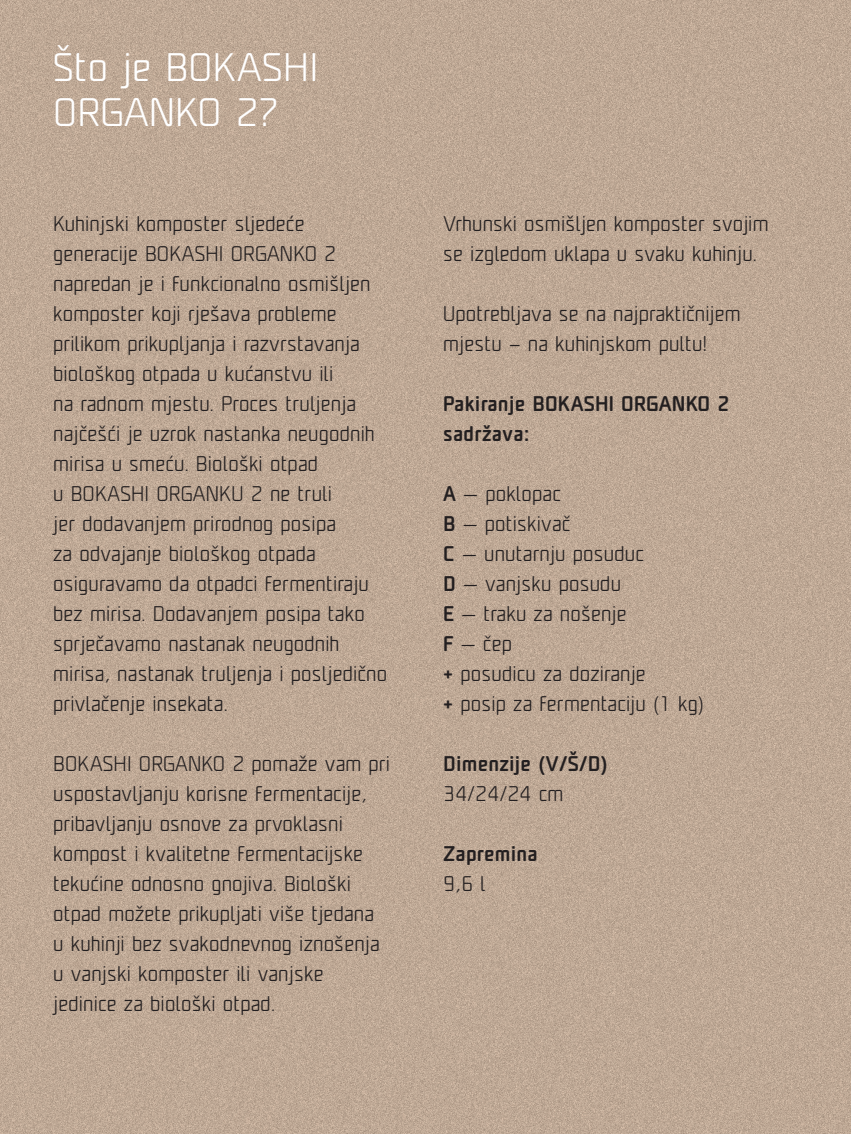
<style>
.page{position:relative;width:851px;height:1134px;background:#fff}
.page>*{position:absolute;margin:0;border:0;box-sizing:border-box;transform-origin:0 0}
.t1{font:300 37.5px/45px "Unicod";letter-spacing:.01em;color:#fff;scale:1.04 1}
.t2{font:300 20px/30px "Unicod";letter-spacing:.01em;color:#231f20}
.t3{font:500 20px/30px "Unicod";letter-spacing:.01em;color:#231f20}
.s1{font-weight:500}
</style>
<div class="page">
<img style="left:0;top:0;width:850px;height:1134px">
<h1 class="t1" style="left:53px;top:44px;width:256px">Što je BOKASHI<br>ORGANKO 2?</h1>
<p class="t2" style="left:53px;top:208px;width:335px">Kuhinjski komposter sljedeće generacije BOKASHI ORGANKO 2 napredan je i funkcionalno osmišljen komposter koji rješava probleme prilikom prikupljanja i razvrstavanja biološkog otpada u kućanstvu ili<br>na radnom mjestu. Proces truljenja najčešći je uzrok nastanka neugodnih mirisa u smeću. Biološki otpad<br>u BOKASHI ORGANKU 2 ne truli<br>jer dodavanjem prirodnog posipa<br>za odvajanje biološkog otpada osiguravamo da otpadci fermentiraju bez mirisa. Dodavanjem posipa tako sprječavamo nastanak neugodnih mirisa, nastanak truljenja i posljedično privlačenje insekata.</p>
<p class="t2" style="left:53px;top:748px;width:338px">BOKASHI ORGANKO 2 pomaže vam pri uspostavljanju korisne fermentacije, pribavljanju osnove za prvoklasni kompost i kvalitetne fermentacijske tekućine odnosno gnojiva. Biološki otpad možete prikupljati više tjedana<br>u kuhinji bez svakodnevnog iznošenja u vanjski komposter ili vanjske jedinice za biološki otpad.</p>
<p class="t2" style="left:443px;top:208px;width:327px">Vrhunski osmišljen komposter svojim se izgledom uklapa u svaku kuhinju.</p>
<p class="t2" style="left:443px;top:298px;width:299px">Upotrebljava se na najpraktičnijem mjestu – na kuhinjskom pultu!</p>
<p class="t3" style="left:443px;top:388px;width:287px">Pakiranje BOKASHI ORGANKO 2 sadržava:</p>
<p class="t2" style="left:443px;top:478px;width:262px"><span class="s1">A</span> — poklopac<br><span class="s1">B</span> — potiskivač<br><span class="s1">C</span> — unutarnju posuduc<br><span class="s1">D</span> — vanjsku posudu<br><span class="s1">E</span> — traku za nošenje<br><span class="s1">F</span> — čep<br><span class="s1">+</span> posudicu za doziranje<br><span class="s1">+</span> posip za fermentaciju (1 kg)</p>
<p class="t3" style="left:443px;top:748px;width:166px">Dimenzije (V/Š/D)</p>
<p class="t2" style="left:443px;top:778px;width:122px">34/24/24 cm</p>
<p class="t3" style="left:443px;top:838px;width:96px">Zapremina</p>
<p class="t2" style="left:443px;top:868px;width:44px">9,6 l</p>
</div>
